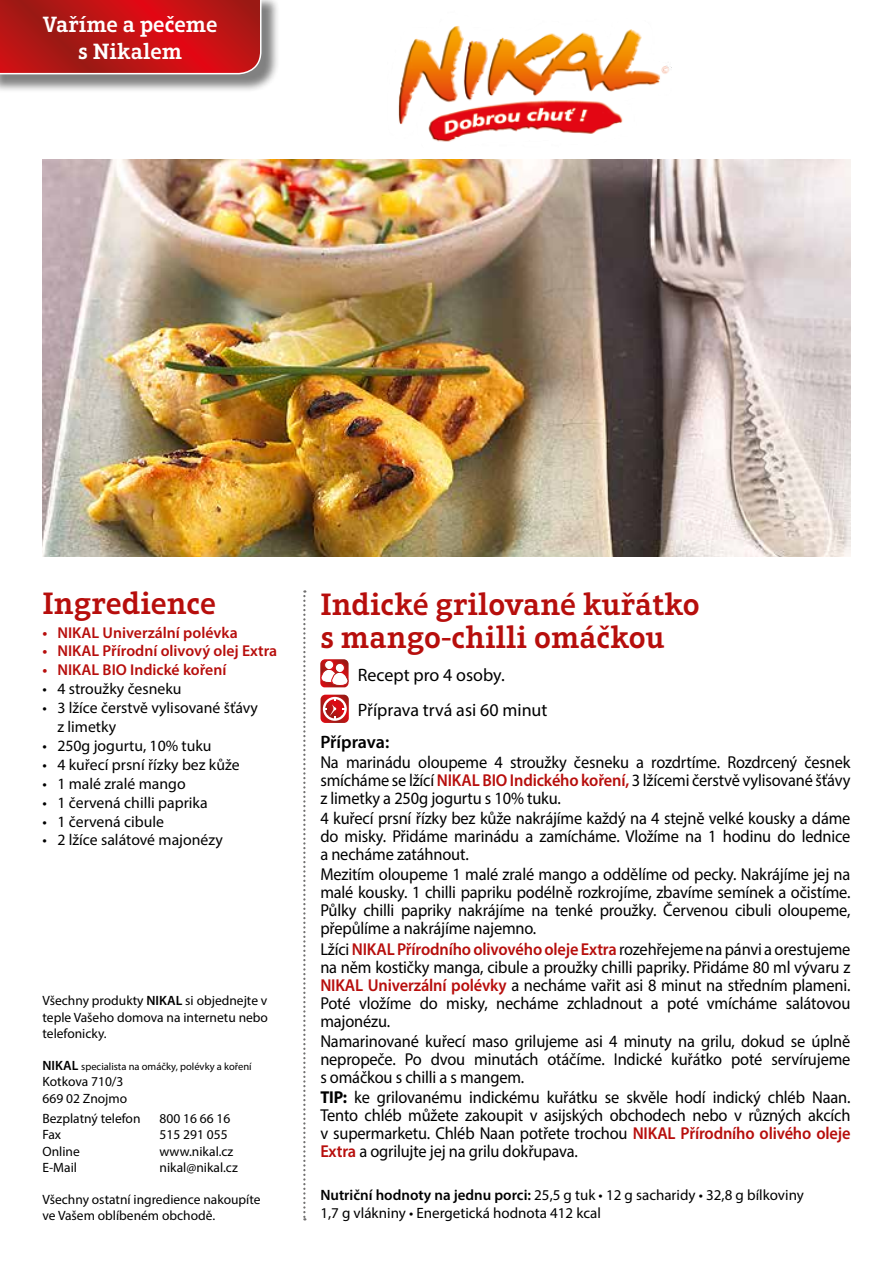
<style>
.page{position:relative;width:893px;height:1263px;background:#fff}
.page>*{position:absolute;margin:0;border:0;box-sizing:border-box;transform-origin:0 0}
.t1{font:600 31.5px/33.6px "Aptifer Slab LT Pro";color:#b70e0c}
.t2{font:600 22.5px/27px "Aptifer Slab LT Pro";color:#fff;text-align:center}
.t3{font:18px/34.2px "Myriad Pro";color:#000}
.t4{font:600 18px "Myriad Pro";letter-spacing:-.005em;color:#000}
.t5{font:17.25px/18px "Myriad Pro";letter-spacing:-.01em;color:#000;text-align:justify;scale:.95 1}
.t6{font:15.75px/18.9px "Myriad Pro";color:#000}
.t7{font:600 15.75px "Myriad Pro";color:#b70e0c}
.t8{font:15px/18px "Myriad Pro";color:#000}
.t9{font:13.5px/16.2px "Myriad Pro";color:#000}
.t10{font:10.5px "Myriad Pro";color:#000}
.s1{font-weight:600}
.s2{font-weight:600;font-size:13.5px}
.s3{font-weight:600;color:#b70e0c}
.s4{font-weight:700}
</style>
<div class="page">
<img style="left:398px;top:26px;width:274px;height:116px">
<div style="left:0;top:0;width:280px;height:93px;background:#000;opacity:.5"></div>
<svg style="left:0;top:0;width:262px;height:75px;background:#bd1b1b"></svg>
<svg style="left:303px;top:590px;width:2px;height:630px"></svg>
<svg style="left:320px;top:659px;width:29px;height:28px"></svg>
<svg style="left:320px;top:695px;width:29px;height:28px"></svg>
<img style="left:43px;top:159px;width:807px;height:397px">
<h2 class="t2" style="left:43px;top:10px;width:176px">Vaříme a pečeme s Nikalem</h2>
<h1 class="t1" style="left:43px;top:587px;width:175px">Ingredience</h1>
<p class="t7" style="left:43px;top:622px;width:197px">• NIKAL Univerzální polévka</p>
<p class="t7" style="left:43px;top:641px;width:236px">• NIKAL Přírodní olivový olej Extra</p>
<p class="t7" style="left:43px;top:660px;width:185px">• NIKAL BIO Indické koření</p>
<p class="t6" style="left:43px;top:679px;width:141px">• 4 stroužky česneku</p>
<p class="t6" style="left:57px;top:698px;width:202px;text-indent:-15px">• 3 lžíce čerstvě vylisované šťávy z limetky</p>
<p class="t6" style="left:43px;top:736px;width:171px">• 250g jogurtu, 10% tuku</p>
<p class="t6" style="left:43px;top:755px;width:199px">• 4 kuřecí prsní řízky bez kůže</p>
<p class="t6" style="left:43px;top:774px;width:145px">• 1 malé zralé mango</p>
<p class="t6" style="left:43px;top:793px;width:167px">• 1 červená chilli paprika</p>
<p class="t6" style="left:43px;top:811px;width:123px">• 1 červená cibule</p>
<p class="t6" style="left:43px;top:830px;width:182px">• 2 lžíce salátové majonézy</p>
<p class="t9" style="left:43px;top:992px;width:227px;text-align:justify">Všechny produkty <span class="s1">NIKAL</span> si objednejte v teple Vašeho domova na internetu nebo telefonicky.</p>
<p class="t10" style="left:43px;top:1060px;width:211px"><span class="s2">NIKAL</span> specialista na omáčky, polévky a koření</p>
<p class="t9" style="left:43px;top:1073px;width:86px">Kotkova 710/3<br>669 02 Znojmo</p>
<p class="t9" style="left:43px;top:1110px;width:100px">Bezplatný telefon</p>
<p class="t9" style="left:160px;top:1110px;width:72px">800 16 66 16</p>
<p class="t9" style="left:43px;top:1126px;width:20px">Fax</p>
<p class="t9" style="left:160px;top:1126px;width:70px">515 291 055</p>
<p class="t9" style="left:43px;top:1143px;width:39px">Online</p>
<p class="t9" style="left:160px;top:1143px;width:75px">www.nikal.cz</p>
<p class="t9" style="left:43px;top:1159px;width:36px">E-Mail</p>
<p class="t9" style="left:160px;top:1159px;width:80px">nikal@nikal.cz</p>
<p class="t9" style="left:43px;top:1191px;width:219px">Všechny ostatní ingredience nakoupíte ve Vašem oblíbeném obchodě.</p>
<h1 class="t1" style="left:320px;top:587px;width:381px">Indické grilované kuřátko s mango-chilli omáčkou</h1>
<p class="t3" style="left:358px;top:658px;width:191px">Recept pro 4 osoby.<br>Příprava trvá asi 60 minut</p>
<p class="t4" style="left:320px;top:730px;width:71px">Příprava:</p>
<p class="t5" style="left:320px;top:753px;width:560px">Na marinádu oloupeme 4 stroužky česneku a rozdrtíme. Rozdrcený česnek smícháme se lžící <span class="s3">NIKAL BIO Indického koření,</span> 3 lžícemi čerstvě vylisované šťávy z limetky a 250g jogurtu s 10% tuku.</p>
<p class="t5" style="left:320px;top:809px;width:559px">4 kuřecí prsní řízky bez kůže nakrájíme každý na 4 stejně velké kousky a dáme do misky. Přidáme marinádu a zamícháme. Vložíme na 1 hodinu do lednice a necháme zatáhnout.</p>
<p class="t5" style="left:320px;top:865px;width:560px">Mezitím oloupeme 1 malé zralé mango a oddělíme od pecky. Nakrájíme jej na malé kousky. 1 chilli papriku podélně rozkrojíme, zbavíme semínek a očistíme.<br>Půlky chilli papriky nakrájíme na tenké proužky. Červenou cibuli oloupeme, přepůlíme a nakrájíme najemno.</p>
<p class="t5" style="left:320px;top:939px;width:560px">Lžíci <span class="s3">NIKAL Přírodního olivového oleje Extra</span> rozehřejeme na pánvi a orestujeme na něm kostičky manga, cibule a proužky chilli papriky. Přidáme 80 ml vývaru z <span class="s3">NIKAL Univerzální polévky</span> a necháme vařit asi 8 minut na středním plameni.<br>Poté vložíme do misky, necháme zchladnout a poté vmícháme salátovou majonézu.</p>
<p class="t5" style="left:320px;top:1031px;width:559px">Namarinované kuřecí maso grilujeme asi 4 minuty na grilu, dokud se úplně nepropeče. Po dvou minutách otáčíme. Indické kuřátko poté servírujeme s omáčkou s chilli a s mangem.</p>
<p class="t5" style="left:320px;top:1088px;width:559px"><span class="s4">TIP:</span> ke grilovanému indickému kuřátku se skvěle hodí indický chléb Naan.<br>Tento chléb můžete zakoupit v asijských obchodech nebo v různých akcích v supermarketu. Chléb Naan potřete trochou <span class="s3">NIKAL Přírodního olivého oleje Extra</span> a ogrilujte jej na grilu dokřupava.</p>
<p class="t8" style="left:320px;top:1185px;width:485px"><span class="s1">Nutriční hodnoty na jednu porci:</span> 25,5 g tuk • 12 g sacharidy • 32,8 g bílkoviny<br>1,7 g vlákniny • Energetická hodnota 412 kcal</p>
</div>
